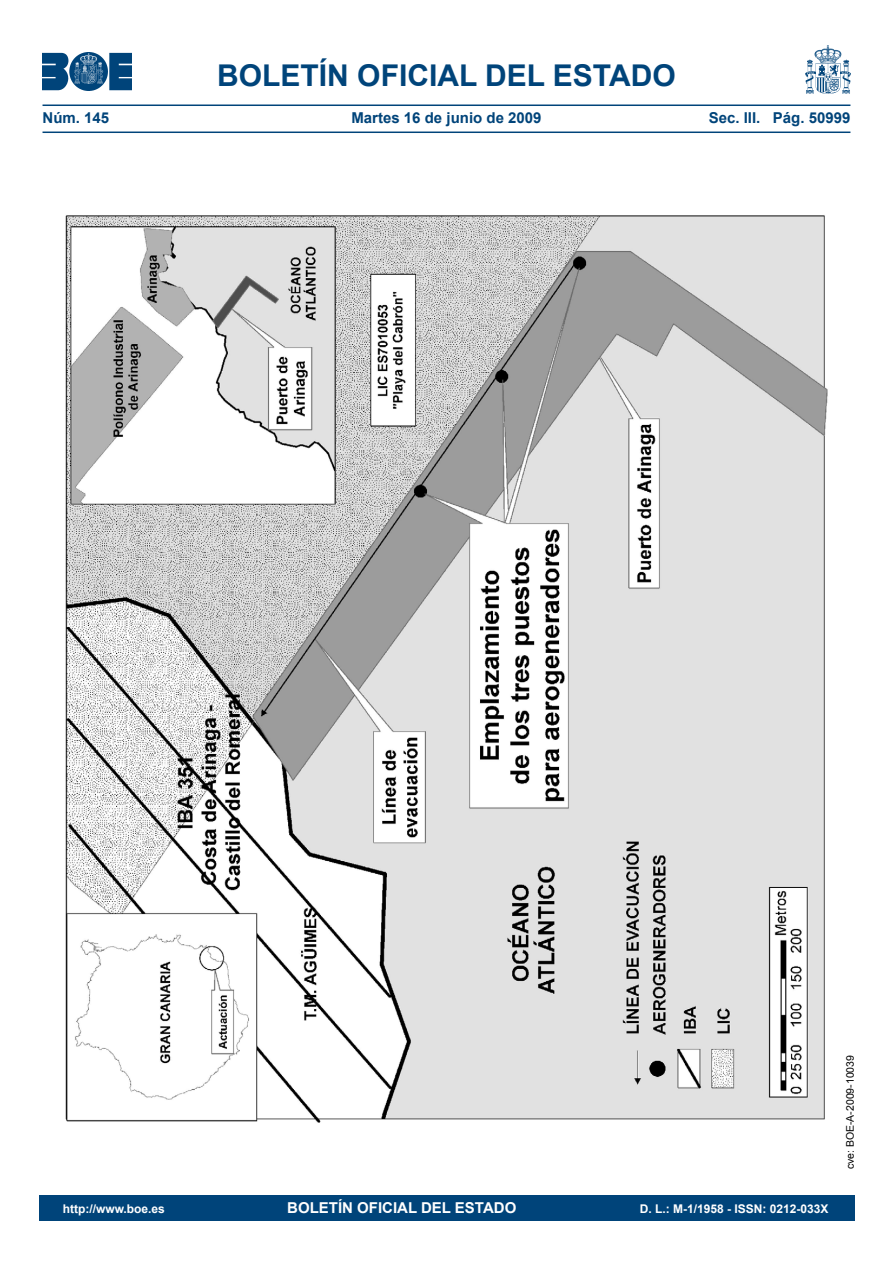
<style>
.page{position:relative;width:893px;height:1263px;background:#fff}
.page>*{position:absolute;margin:0;border:0;box-sizing:border-box;transform-origin:0 0}
.t1{font:700 30px "Arial";color:#00447a}
.t2{font:700 15px "Arial";color:#00447a}
.t3{font:700 15px "Arial";color:#fff}
.t4{font:700 12px "Arial";color:#fff}
.t5{font:10.5px "Arial";color:#000}
</style>
<div class="page">
<img style="left:43px;top:53px;width:89px;height:37px">
<img style="left:805px;top:46px;width:45px;height:47px">
<hr style="left:43px;top:104px;width:807px;height:2px;background:#00447a">
<hr style="left:43px;top:132px;width:807px;height:1px;background:#00447a">
<img style="left:65px;top:215px;width:763px;height:908px">
<div style="left:39px;top:1195px;width:815px;height:25px;background:#00447a"></div>
<h1 class="t1" style="left:217px;top:55px;width:460px">BOLETÍN OFICIAL DEL ESTADO</h1>
<p class="t2" style="left:43px;top:108px;width:68px">Núm. 145</p>
<p class="t2" style="left:351px;top:108px;width:192px">Martes 16 de junio de 2009</p>
<p class="t2" style="left:709px;top:108px;width:143px">Sec. III. Pág. 50999</p>
<p class="t4" style="left:63px;top:1201px;width:104px">http://www.boe.es</p>
<p class="t3" style="left:287px;top:1198px;width:231px">BOLETÍN OFICIAL DEL ESTADO</p>
<p class="t4" style="left:640px;top:1201px;width:190px">D. L.: M-1/1958 - ISSN: 0212-033X</p>
<p class="t5" style="left:843px;top:1169px;width:116px;rotate:-90deg">cve: BOE-A-2009-10039</p>
</div>
